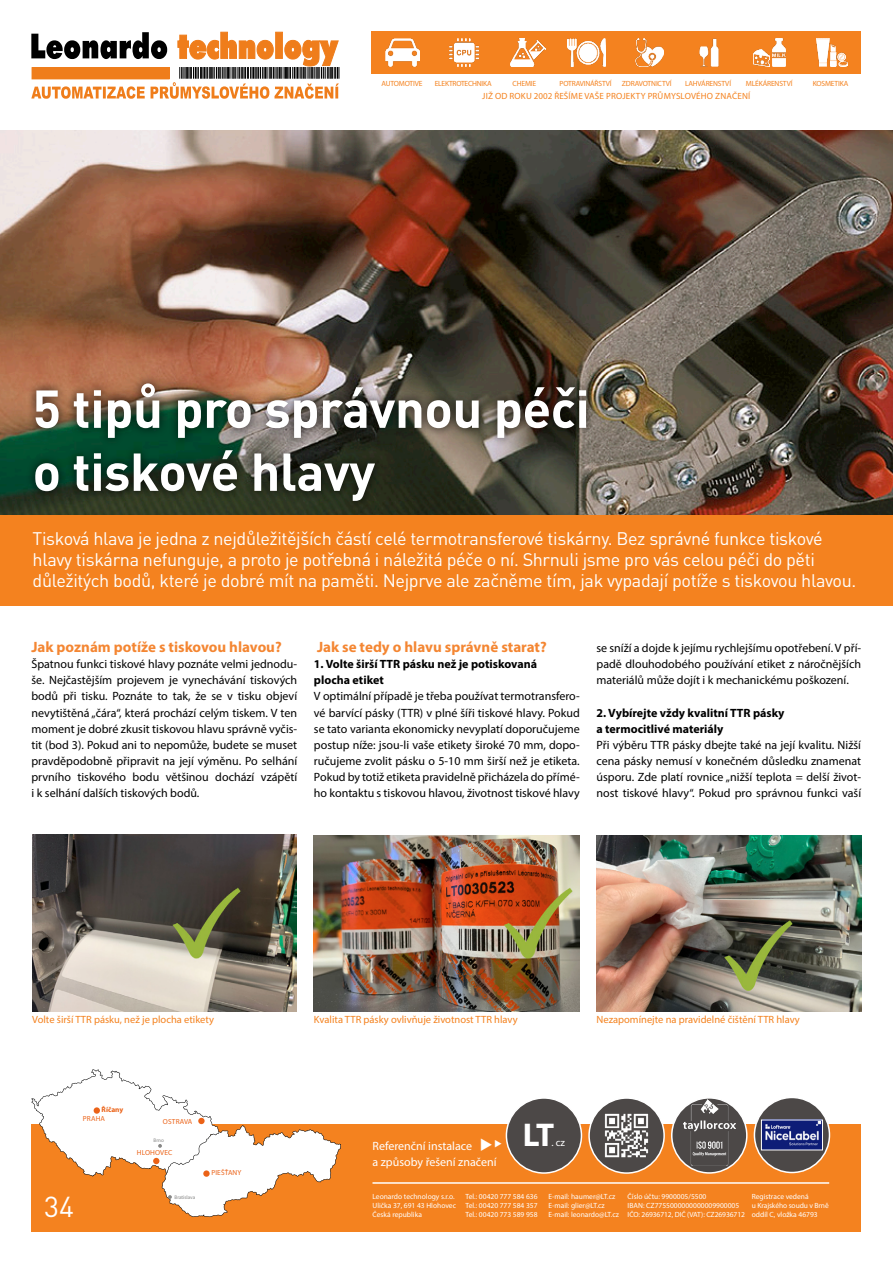
<style>
.page{position:relative;width:893px;height:1263px;background:#fff}
.page>*{position:absolute;margin:0;border:0;box-sizing:border-box;transform-origin:0 0}
.Nadpis_hlavní{font:700 52.5px "DIN Pro";letter-spacing:-.01em;color:#fff}
.t1{font:700 33px "Myriad Pro";color:#fff}
.t2{font:28.5px "DIN Pro";color:#fff}
.Perex{font:18px/21px "DIN Pro";letter-spacing:-.02em;color:#fff}
.Text_-_prni_odstavec{font:700 15px "Myriad Pro";color:#f48632}
.Text_-_prni_odstavec-2{font:12px/16.2px "Myriad Pro";color:#000;text-align:justify}
.Text_-_prni_odstavec-3{font:700 12px "Myriad Pro";color:#000}
.t3{font:12px/16.5px "Myriad Pro";color:#fff}
.popisek_pravy{font:10.5px "Myriad Pro";color:#f4821f}
.t4{font:10.5px "Myriad Pro";color:#fff}
.t5{font:9px "Myriad Pro";letter-spacing:.02em;color:#f4821f}
.t6{font:7.5px/9px "Myriad Pro";color:#fff}
.t7{font:7.5px "Myriad Pro";letter-spacing:-.02em;color:#f4821f}
.t8{font:900 7.35px "Myriad Pro";letter-spacing:.02em;color:#eb6217}
.t9{font:700 7.35px "Myriad Pro";color:#eb6217}
.t10{font:5.25px "Myriad Pro";color:#878786}
</style>
<div class="page">
<svg style="left:31px;top:32px;width:309px;height:67px"></svg>
<div style="left:372px;top:31px;width:489px;height:43px;background:#f4821f"></div>
<img style="left:385px;top:38px;width:34px;height:29px">
<img style="left:450px;top:38px;width:28px;height:29px">
<img style="left:510px;top:38px;width:36px;height:29px">
<img style="left:567px;top:38px;width:39px;height:29px">
<img style="left:817px;top:38px;width:30px;height:29px">
<img style="left:699px;top:38px;width:20px;height:29px">
<img style="left:753px;top:50px;width:17px;height:16px">
<img style="left:772px;top:39px;width:13px;height:27px">
<img style="left:635px;top:38px;width:28px;height:29px">
<div style="left:31px;top:1124px;width:830px;height:107px;background:#f4821f"></div>
<hr style="left:372px;top:1182px;width:457px;height:2px;background:#fff">
<svg style="left:31px;top:1069px;width:310px;height:148px"></svg>
<svg style="left:672px;top:1098px;width:75px;height:75px"></svg>
<div style="left:671px;top:1097px;width:76px;height:77px;border:2px solid #fff;border-radius:50%"></div>
<img style="left:683px;top:1100px;width:52px;height:65px">
<div style="left:754px;top:1097px;width:75px;height:75px;background:#4c4847;border-radius:50%"></div>
<div style="left:754px;top:1097px;width:76px;height:76px;border:2px solid #fff;border-radius:50%"></div>
<img style="left:763px;top:1122px;width:58px;height:26px">
<div style="left:761px;top:1120px;width:62px;height:30px;border:1px solid #fff"></div>
<div style="left:506px;top:1098px;width:75px;height:75px;background:#4c4847;border-radius:50%"></div>
<div style="left:506px;top:1097px;width:76px;height:77px;border:2px solid #fff;border-radius:50%"></div>
<div style="left:589px;top:1098px;width:75px;height:75px;background:#4c4847;border-radius:50%"></div>
<div style="left:588px;top:1097px;width:77px;height:77px;border:2px solid #fff;border-radius:50%"></div>
<img style="left:604px;top:1113px;width:45px;height:45px">
<img style="left:0;top:130px;width:893px;height:386px">
<div style="left:26px;top:374px;width:570px;height:136px;background:#000;opacity:.75"></div>
<div style="left:0;top:516px;width:893px;height:90px;background:#f4821f"></div>
<img style="left:32px;top:835px;width:265px;height:176px">
<img style="left:314px;top:835px;width:266px;height:176px">
<img style="left:596px;top:835px;width:265px;height:176px">
<p class="t7" style="left:381px;top:79px;width:42px">AUTOMOTIVE</p>
<p class="t7" style="left:435px;top:79px;width:58px">ELEKTROTECHNIKA</p>
<p class="t7" style="left:513px;top:79px;width:25px">CHEMIE</p>
<p class="t7" style="left:559px;top:79px;width:54px">POTRAVINÁŘSTVÍ</p>
<p class="t7" style="left:622px;top:79px;width:51px">ZDRAVOTNICTVÍ</p>
<p class="t7" style="left:685px;top:79px;width:48px">LAHVÁRENSTVÍ</p>
<p class="t7" style="left:746px;top:79px;width:48px">MLÉKÁRENSTVÍ</p>
<p class="t7" style="left:813px;top:79px;width:37px">KOSMETIKA</p>
<p class="t5" style="left:482px;top:90px;width:270px">JIŽ OD ROKU 2002 ŘEŠÍME VAŠE PROJEKTY PRŮMYSLOVÉHO ZNAČENÍ</p>
<p class="Nadpis_hlavní" style="left:33px;top:373px;width:559px">5 tipů pro správnou péči</p>
<p class="Nadpis_hlavní" style="left:33px;top:436px;width:344px">o tiskové hlavy</p>
<p class="Perex" style="left:33px;top:527px;width:825px">Tisková hlava je jedna z nejdůležitějších částí celé termotransferové tiskárny. Bez správné funkce tiskové hlavy tiskárna nefunguje, a proto je potřebná i náležitá péče o ní. Shrnuli jsme pro vás celou péči do pěti důležitých bodů, které je dobré mít na paměti. Nejprve ale začněme tím, jak vypadají potíže s tiskovou hlavou.</p>
<p class="Text_-_prni_odstavec" style="left:31px;top:637px;width:252px">Jak poznám potíže s tiskovou hlavou?</p>
<p class="Text_-_prni_odstavec-2" style="left:31px;top:656px;width:267px">Špatnou funkci tiskové hlavy poznáte velmi jednodu&shy;še. Nejčastějším projevem je vynechávání tiskových bodů při tisku. Poznáte to tak, že se v tisku objeví nevytištěná „čára“, která prochází celým tiskem. V ten moment je dobré zkusit tiskovou hlavu správně vyčis&shy;tit (bod 3). Pokud ani to nepomůže, budete se muset pravděpodobně připravit na její výměnu. Po selhání prvního tiskového bodu většinou dochází vzápětí i k selhání dalších tiskových bodů.</p>
<p class="Text_-_prni_odstavec" style="left:317px;top:637px;width:231px">Jak se tedy o hlavu správně starat?</p>
<p class="Text_-_prni_odstavec-3" style="left:314px;top:656px;width:225px">1. Volte širší TTR pásku než je potiskovaná</p>
<p class="Text_-_prni_odstavec-3" style="left:314px;top:672px;width:71px">plocha etiket</p>
<p class="Text_-_prni_odstavec-2" style="left:314px;top:688px;width:267px">V optimální případě je třeba používat termotransfero&shy;vé barvící pásky (TTR) v plné šíři tiskové hlavy. Pokud se tato varianta ekonomicky nevyplatí doporučujeme postup níže: jsou-li vaše etikety široké 70 mm, dopo&shy;ručujeme zvolit pásku o 5-10 mm širší než je etiketa.<br>Pokud by totiž etiketa pravidelně přicházela do přímé&shy;ho kontaktu s tiskovou hlavou, životnost tiskové hlavy</p>
<p class="Text_-_prni_odstavec-2" style="left:596px;top:640px;width:266px">se sníží a dojde k jejímu rychlejšímu opotřebení. V pří&shy;padě dlouhodobého používání etiket z náročnějších materiálů může dojít i k mechanickému poškození.</p>
<p class="Text_-_prni_odstavec-3" style="left:596px;top:705px;width:190px">2. Vybírejte vždy kvalitní TTR pásky</p>
<p class="Text_-_prni_odstavec-3" style="left:596px;top:721px;width:128px">a termocitlivé materiály</p>
<p class="Text_-_prni_odstavec-2" style="left:596px;top:736px;width:266px">Při výběru TTR pásky dbejte také na její kvalitu. Nižší cena pásky nemusí v konečném důsledku znamenat úsporu. Zde platí rovnice „nižší teplota = delší život&shy;nost tiskové hlavy“. Pokud pro správnou funkci vaší</p>
<p class="popisek_pravy" style="left:32px;top:1013px;width:183px">Volte širší TTR pásku, než je plocha etikety</p>
<p class="popisek_pravy" style="left:314px;top:1013px;width:205px">Kvalita TTR pásky ovlivňuje životnost TTR hlavy</p>
<p class="popisek_pravy" style="left:596px;top:1013px;width:205px">Nezapomínejte na pravidelné čištění TTR hlavy</p>
<p class="t9" style="left:102px;top:1105px;width:23px">Říčany</p>
<p class="t8" style="left:83px;top:1114px;width:24px">PRAHA</p>
<p class="t8" style="left:163px;top:1117px;width:31px">OSTRAVA</p>
<p class="t8" style="left:137px;top:1148px;width:37px">HLOHOVEC</p>
<p class="t10" style="left:154px;top:1137px;width:12px">Brno</p>
<h3 class="t2" style="left:44px;top:1187px;width:31px">34</h3>
<p class="t10" style="left:175px;top:1194px;width:22px">Bratislava</p>
<p class="t8" style="left:211px;top:1168px;width:32px">PIEŠŤANY</p>
<p class="t3" style="left:372px;top:1137px;width:126px">Referenční instalace ◆ a způsoby řešení značení</p>
<h2 class="t1" style="left:523px;top:1113px;width:33px">LT</h2>
<p class="t4" style="left:551px;top:1136px;width:15px">. cz</p>
<p class="t6" style="left:372px;top:1192px;width:85px">Leonardo technology s.r.o.<br>Ulička 37, 691 43 Hlohovec<br>Česká republika</p>
<p class="t6" style="left:466px;top:1192px;width:73px;text-align:justify">Tel.: 00420 777 584 636<br>Tel.: 00420 777 584 357<br>Tel.: 00420 773 589 958</p>
<p class="t6" style="left:549px;top:1192px;width:72px">E-mail: haumer@LT.cz<br>E-mail: glier@LT.cz<br>E-mail: leonardo@LT.cz</p>
<p class="t6" style="left:628px;top:1192px;width:119px">Číslo účtu: 9900005/5500<br>IBAN: CZ7755000000000009900005<br>IČO: 26936712, DIČ (VAT): CZ26936712</p>
<p class="t6" style="left:752px;top:1192px;width:78px">Registrace vedená<br>u Krajského soudu v Brně oddíl C, vložka 46793</p>
</div>
